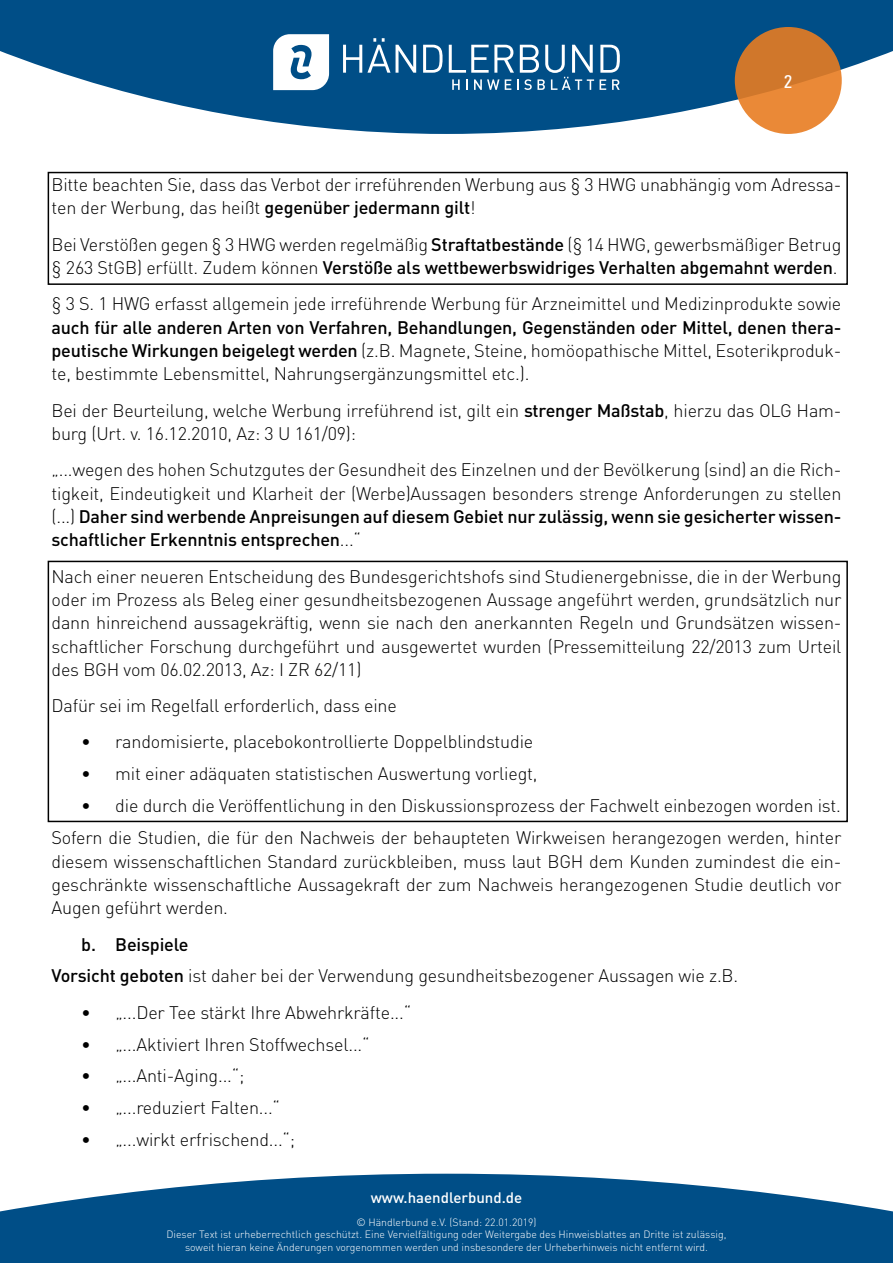
<style>
.page{position:relative;width:893px;height:1263px;background:#fff}
.page>*{position:absolute;margin:0;border:0;box-sizing:border-box;transform-origin:0 0}
.t1{font:300 18px/23.4px "DIN Pro";letter-spacing:-.01em;color:#000}
.t2{font:500 18px/23.4px "DIN Pro";letter-spacing:-.01em;color:#000;text-align:justify}
.t3{font:condensed 18px "Zurich BT";color:#fff}
.t4{font:500 15px "DIN Pro";color:#fff}
.t5{font:300 10.5px/12.6px "DIN Pro";color:#fff;text-align:center}
.s1{font-weight:500}
.s2{font-weight:300}
</style>
<div class="page">
<svg style="left:0;top:0;width:893px;height:134px;fill:#004e87"></svg>
<svg style="left:735px;top:27px;width:107px;height:107px;background:#da7f31"></svg>
<svg style="left:343px;top:38px;width:47px;height:35px"></svg>
<svg style="left:396px;top:45px;width:20px;height:28px"></svg>
<svg style="left:423px;top:45px;width:20px;height:28px"></svg>
<svg style="left:600px;top:45px;width:20px;height:28px"></svg>
<svg style="left:449px;top:45px;width:145px;height:45px"></svg>
<svg style="left:600px;top:79px;width:6px;height:11px"></svg>
<svg style="left:612px;top:79px;width:8px;height:11px"></svg>
<svg style="left:273px;top:34px;width:56px;height:56px"></svg>
<svg style="left:0;top:1174px;width:893px;height:89px;background:#226697"></svg>
<div style="left:48px;top:172px;width:800px;height:113px;border:2px solid #000"></div>
<div style="left:48px;top:561px;width:800px;height:261px;border:2px solid #000"></div>
<p class="t3" style="left:784px;top:71px;width:10px">2</p>
<p class="t1" style="left:52px;top:172px;width:791px">Bitte beachten Sie, dass das Verbot der irreführenden Werbung aus § 3 HWG unabhängig vom Adressa&shy;ten der Werbung, das heißt <span class="s1">gegenüber jedermann gilt</span>!</p>
<p class="t1" style="left:52px;top:232px;width:791px">Bei Verstößen gegen § 3 HWG werden regelmäßig <span class="s1">Straftatbestände</span> (§ 14 HWG, gewerbsmäßiger Betrug § 263 StGB) erfüllt. Zudem können <span class="s1">Verstöße als wettbewerbswidriges Verhalten abgemahnt werden</span>.</p>
<p class="t1" style="left:52px;top:291px;width:791px">§ 3 S. 1 HWG erfasst allgemein jede irreführende Werbung für Arzneimittel und Medizinprodukte sowie</p>
<p class="t2" style="left:52px;top:315px;width:791px">auch für alle anderen Arten von Verfahren, Behandlungen, Gegenständen oder Mittel, denen thera&shy;peutische Wirkungen beigelegt werden <span class="s2">(z.B. Magnete, Steine, homöopathische Mittel, Esoterikproduk&shy;te, bestimmte Lebensmittel, Nahrungsergänzungsmittel etc.).</span></p>
<p class="t1" style="left:52px;top:398px;width:791px">Bei der Beurteilung, welche Werbung irreführend ist, gilt ein <span class="s1">strenger Maßstab</span>, hierzu das OLG Ham&shy;burg (Urt. v. 16.12.2010, Az: 3 U 161/09):</p>
<p class="t1" style="left:52px;top:457px;width:791px;text-align:justify">„...wegen des hohen Schutzgutes der Gesundheit des Einzelnen und der Bevölkerung (sind) an die Rich&shy;tigkeit, Eindeutigkeit und Klarheit der (Werbe)Aussagen besonders strenge Anforderungen zu stellen (...) <span class="s1">Daher sind werbende Anpreisungen auf diesem Gebiet nur zulässig, wenn sie gesicherter wissen&shy;schaftlicher Erkenntnis entsprechen</span>...“</p>
<p class="t1" style="left:52px;top:564px;width:791px;text-align:justify">Nach einer neueren Entscheidung des Bundesgerichtshofs sind Studienergebnisse, die in der Werbung oder im Prozess als Beleg einer gesundheitsbezogenen Aussage angeführt werden, grundsätzlich nur dann hinreichend aussagekräftig, wenn sie nach den anerkannten Regeln und Grundsätzen wissen&shy;schaftlicher Forschung durchgeführt und ausgewertet wurden (Pressemitteilung 22/2013 zum Urteil des BGH vom 06.02.2013, Az: I ZR 62/11)</p>
<p class="t1" style="left:52px;top:693px;width:347px">Dafür sei im Regelfall erforderlich, dass eine</p>
<p class="t1" style="left:81px;top:729px;width:453px">• randomisierte, placebokontrollierte Doppelblindstudie</p>
<p class="t1" style="left:81px;top:761px;width:458px">• mit einer adäquaten statistischen Auswertung vorliegt,</p>
<p class="t1" style="left:52px;top:789px;width:791px;line-height:32px;text-align:right">• die durch die Veröffentlichung in den Diskussionsprozess der Fachwelt einbezogen worden ist.<br>Sofern die Studien, die für den Nachweis der behaupteten Wirkweisen herangezogen werden, hinter</p>
<p class="t1" style="left:52px;top:849px;width:791px;text-align:justify">diesem wissenschaftlichen Standard zurückbleiben, muss laut BGH dem Kunden zumindest die ein&shy;geschränkte wissenschaftliche Aussagekraft der zum Nachweis herangezogenen Studie deutlich vor Augen geführt werden.</p>
<p class="t1" style="left:52px;top:927px;width:688px;line-height:32px;text-indent:30px"><span class="s1">b. Beispiele<br>Vorsicht geboten</span> ist daher bei der Verwendung gesundheitsbezogener Aussagen wie z.B.</p>
<p class="t1" style="left:81px;top:1000px;width:331px">• „...Der Tee stärkt Ihre Abwehrkräfte...“</p>
<p class="t1" style="left:81px;top:1031px;width:290px">• „...Aktiviert Ihren Stoffwechsel...“</p>
<p class="t1" style="left:81px;top:1063px;width:165px">• „...Anti-Aging...“;</p>
<p class="t1" style="left:81px;top:1095px;width:200px">• „...reduziert Falten...“</p>
<p class="t1" style="left:81px;top:1127px;width:215px">• „...wirkt erfrischend...“;</p>
<p class="t4" style="left:371px;top:1187px;width:153px">www.haendlerbund.de</p>
<p class="t5" style="left:166px;top:1215px;width:562px">© Händlerbund e.V. (Stand: 22.01.2019)<br>Dieser Text ist urheberrechtlich geschützt. Eine Vervielfältigung oder Weitergabe des Hinweisblattes an Dritte ist zulässig, soweit hieran keine Änderungen vorgenommen werden und insbesondere der Urheberhinweis nicht entfernt wird.</p>
</div>
